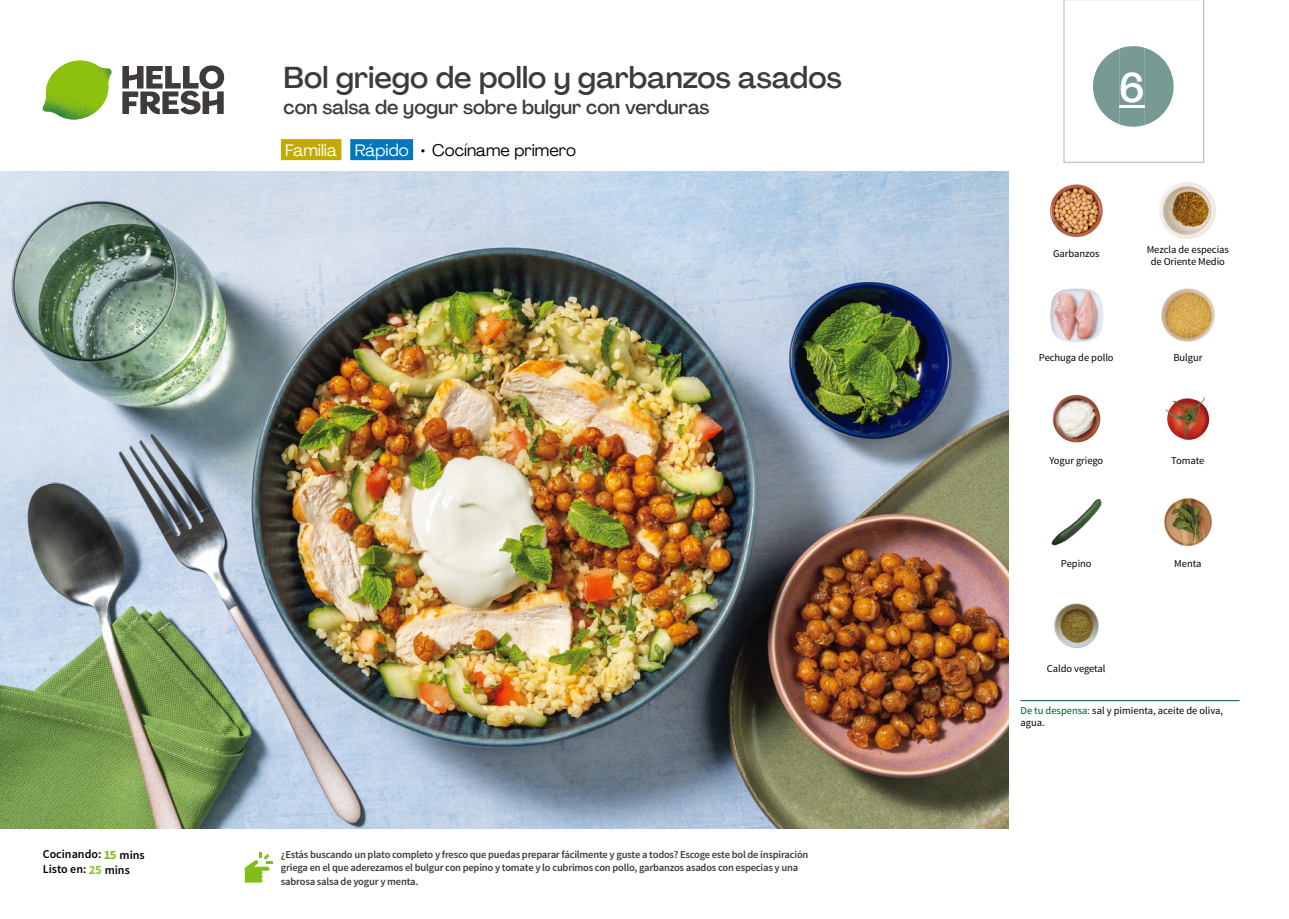
<style>
.page{position:relative;width:1289px;height:919px;background:#fff}
.page>*{position:absolute;margin:0;border:0;box-sizing:border-box;transform-origin:0 0}
.t1{font:500 40.5px "Agrandir";color:#fff}
.t2{font:500 30px "Agrandir";color:#3e3b39}
.t3{font:500 19.5px "Agrandir";color:#3e3b39}
.t4{font:16.5px "Agrandir";color:#000}
.t5{font:600 12px/15px "Source Sans Pro";color:#000}
.t6{font:600 10.5px/13.5px "Source Sans Pro";letter-spacing:-.02em;color:#3e3b39}
.t7{font:10.5px/12px "Source Sans Pro";letter-spacing:-.005em;color:#000}
.s1{color:#fff}
.s2{font-weight:700;font-size:12.75px;color:#81bc19}
.s3{font-weight:700;font-size:12.75px;color:#93c53b}
.s4{color:#005923}
</style>
<div class="page">
<svg style="left:122px;top:65px;width:102px;height:49px"></svg>
<svg style="left:58px;top:60px;width:54px;height:60px"></svg>
<img style="left:43px;top:61px;width:68px;height:54px">
<img style="left:50px;top:61px;width:30px;height:17px">
<div style="left:281px;top:139px;width:60px;height:21px;background:#c2ab00"></div>
<div style="left:350px;top:139px;width:63px;height:21px;background:#0078bd"></div>
<img style="left:0;top:172px;width:1008px;height:656px">
<hr style="left:1020px;top:700px;width:219px;height:1px;background:#005923">
<svg style="left:245px;top:852px;width:28px;height:30px"></svg>
<img style="left:1050px;top:184px;width:53px;height:54px">
<img style="left:1159px;top:182px;width:57px;height:57px">
<img style="left:1161px;top:288px;width:54px;height:54px">
<img style="left:1050px;top:288px;width:53px;height:54px">
<img style="left:1165px;top:397px;width:45px;height:43px">
<img style="left:1052px;top:394px;width:49px;height:49px">
<img style="left:1164px;top:498px;width:48px;height:49px">
<img style="left:1051px;top:498px;width:51px;height:48px">
<img style="left:1054px;top:603px;width:45px;height:45px">
<svg style="left:1063px;top:0;width:141px;height:163px"></svg>
<h2 class="t2" style="left:283px;top:59px;width:560px">Bol griego de pollo y garbanzos asados</h2>
<h3 class="t3" style="left:283px;top:95px;width:427px">con salsa de yogur sobre bulgur con verduras</h3>
<h3 class="t4" style="left:285px;top:140px;width:292px"><span class="s1">Familia Rápido</span> • Cocíname primero</h3>
<p class="t5" style="left:43px;top:847px;width:103px">Cocinando: <span class="s2">15</span> mins<br>Listo en: <span class="s3">25</span> mins</p>
<p class="t6" style="left:281px;top:847px;width:529px">¿Estás buscando un plato completo y fresco que puedas preparar fácilmente y guste a todos? Escoge este bol de inspiración griega en el que aderezamos el bulgur con pepino y tomate y lo cubrimos con pollo, garbanzos asados con especias y una sabrosa salsa de yogur y menta.</p>
<h1 class="t1" style="left:1119px;top:63px;width:27px">6</h1>
<p class="t7" style="left:1053px;top:247px;width:48px">Garbanzos</p>
<p class="t7" style="left:1146px;top:244px;width:84px;text-align:center">Mezcla de especias de Oriente Medio</p>
<p class="t7" style="left:1038px;top:352px;width:76px">Pechuga de pollo</p>
<p class="t7" style="left:1173px;top:352px;width:30px">Bulgur</p>
<p class="t7" style="left:1049px;top:454px;width:55px">Yogur griego</p>
<p class="t7" style="left:1171px;top:454px;width:35px">Tomate</p>
<p class="t7" style="left:1060px;top:558px;width:32px">Pepino</p>
<p class="t7" style="left:1174px;top:558px;width:29px">Menta</p>
<p class="t7" style="left:1046px;top:662px;width:60px">Caldo vegetal</p>
<p class="t7" style="left:1020px;top:705px;width:204px"><span class="s4">De tu despensa:</span> sal y pimienta, aceite de oliva, agua.</p>
</div>
